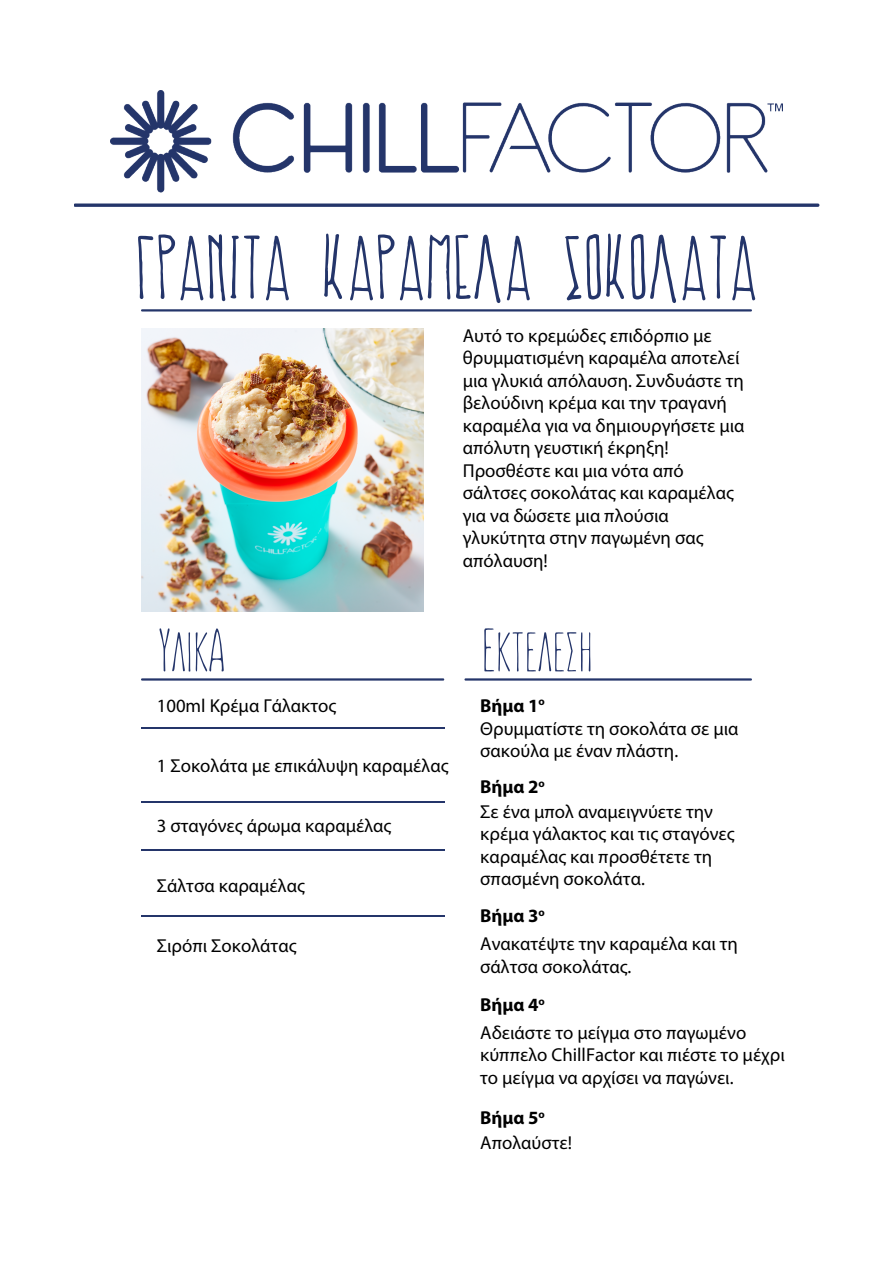
<style>
.page{position:relative;width:893px;height:1263px;background:#fff}
.page>*{position:absolute;margin:0;border:0;box-sizing:border-box;transform-origin:0 0}
.t1{font:87px "PRO kopis Regular";color:#24356a}
.t2{font:61.5px "Aka Acid Sunn";color:#24356a}
.t3{font:18.75px/22.5px "Myriad Pro";color:#000}
.t4{font:700 18.75px "Myriad Pro";color:#000}
.s1{font-weight:700}
</style>
<div class="page">
<img style="left:141px;top:328px;width:283px;height:283px">
<svg style="left:141px;top:309px;width:611px;height:2px"></svg>
<svg style="left:141px;top:678px;width:303px;height:3px"></svg>
<hr style="left:141px;top:728px;width:303px;height:1px;background:#24356a">
<hr style="left:141px;top:801px;width:303px;height:1px;background:#24356a">
<hr style="left:141px;top:849px;width:303px;height:1px;background:#24356a">
<hr style="left:141px;top:915px;width:303px;height:1px;background:#24356a">
<svg style="left:464px;top:678px;width:288px;height:3px"></svg>
<img style="left:111px;top:90px;width:671px;height:102px">
<svg style="left:74px;top:203px;width:745px;height:4px;background:#465481"></svg>
<h1 class="t1" style="left:135px;top:205px;width:623px">ΓΡΑΝΙΤΑ ΚΑΡΑΜΕΛΑ ΣΟΚΟΛΑΤΑ</h1>
<p class="t3" style="left:463px;top:324px;width:283px">Αυτό το κρεμώδες επιδόρπιο με θρυμματισμένη καραμέλα αποτελεί μια γλυκιά απόλαυση. Συνδυάστε τη βελούδινη κρέμα και την τραγανή καραμέλα για να δημιουργήσετε μια απόλυτη γευστική έκρηξη!<br>Προσθέστε και μια νότα από σάλτσες σοκολάτας και καραμέλας για να δώσετε μια πλούσια γλυκύτητα στην παγωμένη σας απόλαυση!</p>
<h2 class="t2" style="left:158px;top:617px;width:68px">Υλικά</h2>
<p class="t3" style="left:157px;top:694px;width:181px">100ml Κρέμα Γάλακτος</p>
<p class="t3" style="left:157px;top:754px;width:293px">1 Σοκολάτα με επικάλυψη καραμέλας</p>
<p class="t3" style="left:157px;top:814px;width:236px">3 σταγόνες άρωμα καραμέλας</p>
<p class="t3" style="left:157px;top:874px;width:150px">Σάλτσα καραμέλας</p>
<p class="t3" style="left:157px;top:934px;width:141px">Σιρόπι Σοκολάτας</p>
<h2 class="t2" style="left:481px;top:617px;width:113px">Εκτέλεση</h2>
<p class="t4" style="left:480px;top:693px;width:66px">Βήμα 1<sup>ο</sup></p>
<p class="t3" style="left:480px;top:717px;width:260px">Θρυμματίστε τη σοκολάτα σε μια σακούλα με έναν πλάστη.</p>
<p class="t3" style="left:480px;top:774px;width:234px;line-height:24.6px"><span class="s1">Βήμα 2</span><sup>ο<br></sup>Σε ένα μπολ αναμειγνύετε την</p>
<p class="t3" style="left:480px;top:822px;width:256px">κρέμα γάλακτος και τις σταγόνες καραμέλας και προσθέτετε τη σπασμένη σοκολάτα.</p>
<p class="t3" style="left:480px;top:902px;width:259px;line-height:27.6px"><span class="s1">Βήμα 3</span><sup>ο<br></sup>Ανακατέψτε την καραμέλα και τη</p>
<p class="t3" style="left:480px;top:946px;width:153px;line-height:38.8px">σάλτσα σοκολάτας.<br><span class="s1">Βήμα 4</span><sup>ο</sup></p>
<p class="t3" style="left:480px;top:1021px;width:306px">Αδειάστε το μείγμα στο παγωμένο κύππελο ChillFactor και πιέστε το μέχρι το μείγμα να αρχίσει να παγώνει.</p>
<p class="t3" style="left:480px;top:1105px;width:93px;line-height:24.8px"><span class="s1">Βήμα 5</span><sup>ο<br></sup>Απολαύστε!</p>
</div>
